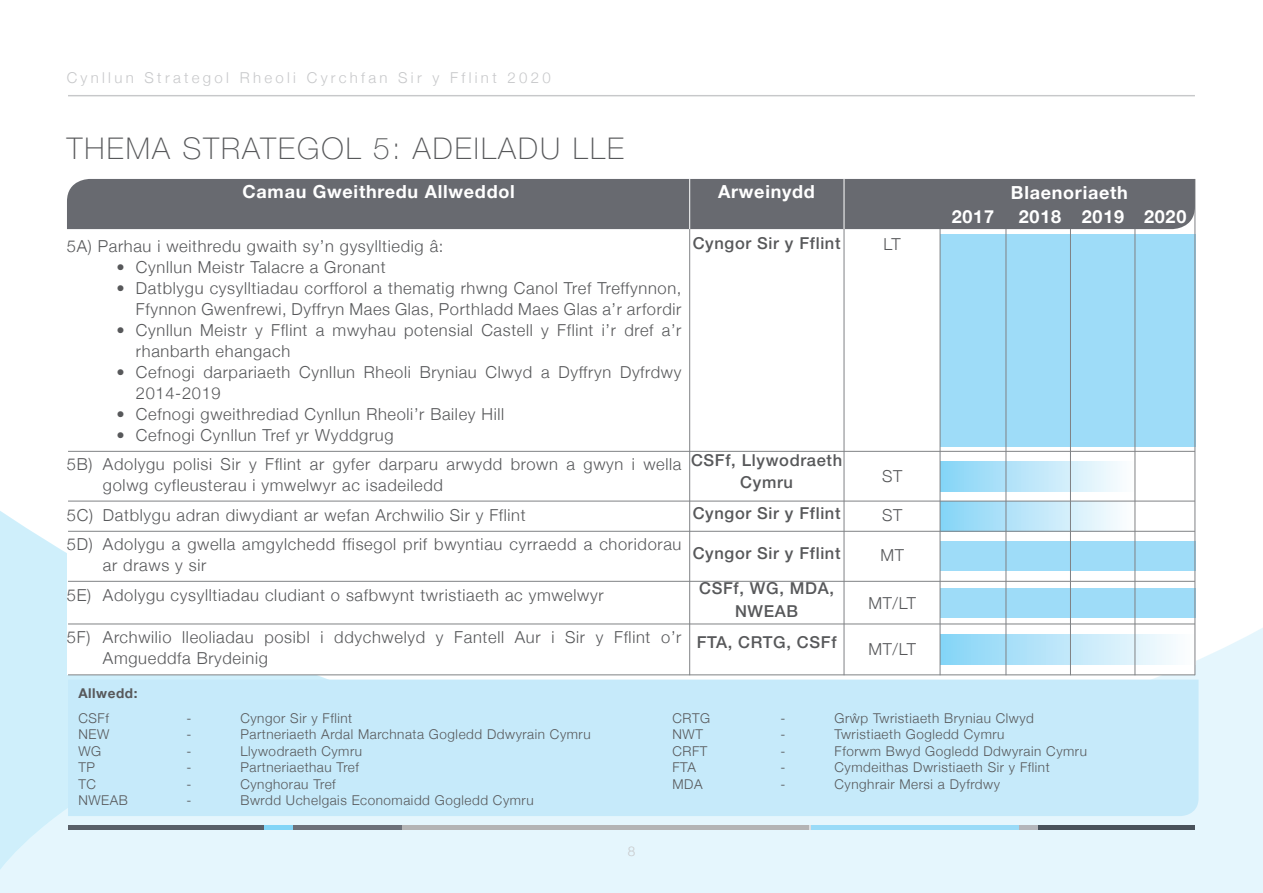
<style>
.page{position:relative;width:1263px;height:893px;background:#fff}
.page>*{position:absolute;margin:0;border:0;box-sizing:border-box;transform-origin:0 0}
.t1{font:100 30px "Helvetica Neue";letter-spacing:.07em;color:#57585a}
.t2{font:700 18px "Helvetica Neue";letter-spacing:.04em;color:#fff}
.t3{font:300 16.5px/21px "Helvetica Neue";letter-spacing:.04em;color:#57585a}
.t4{font:500 16.5px/22.5px "Helvetica Neue";letter-spacing:.04em;color:#57585a;text-align:center}
.t5{font:300 15px "Helvetica Neue";letter-spacing:.22em;color:#c7c8ca}
.t6{font:300 13.5px "Helvetica Neue";letter-spacing:.04em;color:#57585a}
.t7{font:700 13.5px "Helvetica Neue";letter-spacing:.04em;color:#57585a}
.t8{font:300 13.5px "Helvetica Neue";color:#c7c8ca}
</style>
<div class="page">
<svg style="left:0;top:511px;width:1263px;height:382px;background:#e3f5fc"></svg>
<div style="left:67px;top:228px;width:1128px;height:446px;background:#fff"></div>
<div style="left:940px;top:635px;width:255px;height:29px;background:linear-gradient(to right,#85d4f7,#fdfcfd)"></div>
<svg style="left:941px;top:502px;width:194px;height:29px;background:#c0e7f8"></svg>
<div style="left:940px;top:461px;width:195px;height:30px;background:linear-gradient(to right,#85d4f6,#fefefe)"></div>
<div style="left:940px;top:541px;width:255px;height:30px;background:#9edcf8"></div>
<div style="left:940px;top:588px;width:255px;height:29px;background:#9edcf8"></div>
<div style="left:940px;top:234px;width:255px;height:212px;background:#9edcf8"></div>
<hr style="left:68px;top:95px;width:1127px;height:1px;background:#c7c8ca">
<div style="left:704px;top:825px;width:108px;height:5px;background:#dedfe1"></div>
<div style="left:994px;top:825px;width:44px;height:5px;background:#b4b6bb"></div>
<div style="left:263px;top:825px;width:31px;height:5px;background:#82d5f7"></div>
<div style="left:68px;top:825px;width:195px;height:5px;background:#596069"></div>
<div style="left:1038px;top:825px;width:157px;height:5px;background:#49525b"></div>
<div style="left:811px;top:825px;width:207px;height:5px;background:#99dbf8"></div>
<div style="left:400px;top:825px;width:409px;height:5px;background:#b4b4b5"></div>
<div style="left:294px;top:825px;width:108px;height:5px;background:#6d717a"></div>
<div style="left:68px;top:680px;width:1130px;height:136px;background:#c6eafa"></div>
<hr style="left:68px;top:451px;width:1127px;height:1px;background:#808285">
<hr style="left:68px;top:501px;width:1127px;height:1px;background:#808285">
<hr style="left:68px;top:531px;width:1127px;height:1px;background:#808285">
<hr style="left:68px;top:581px;width:1127px;height:1px;background:#808285">
<hr style="left:68px;top:624px;width:1127px;height:1px;background:#808285">
<hr style="left:68px;top:674px;width:1127px;height:1px;background:#808285">
<hr style="left:940px;top:206px;width:1px;height:469px;background:#808285">
<hr style="left:1006px;top:206px;width:1px;height:469px;background:#808285">
<hr style="left:1070px;top:206px;width:1px;height:469px;background:#808285">
<hr style="left:1135px;top:206px;width:1px;height:469px;background:#808285">
<hr style="left:1195px;top:179px;width:1px;height:496px;background:#808285">
<hr style="left:844px;top:206px;width:1px;height:469px;background:#808285">
<hr style="left:689px;top:206px;width:1px;height:469px;background:#808285">
<div style="left:67px;top:179px;width:1128px;height:50px;background:#686a70"></div>
<hr style="left:689px;top:179px;width:1px;height:50px;background:#fff">
<hr style="left:844px;top:179px;width:1px;height:50px;background:#fff">
<p class="t5" style="left:67px;top:65px;width:485px">Cynllun Strategol Rheoli Cyrchfan Sir y Fflint 2020</p>
<p class="t1" style="left:67px;top:132px;width:558px">THEMA STRATEGOL 5: ADEILADU LLE</p>
<p class="t2" style="left:242px;top:176px;width:274px">Camau Gweithredu Allweddol</p>
<p class="t2" style="left:718px;top:176px;width:98px">Arweinydd</p>
<p class="t2" style="left:1011px;top:176px;width:118px">Blaenoriaeth</p>
<p class="t2" style="left:952px;top:200px;width:44px">2017</p>
<p class="t2" style="left:1019px;top:200px;width:169px">2018 2019 2020</p>
<p class="t3" style="left:67px;top:235px;width:378px">5A) Parhau i weithredu gwaith sy’n gysylltiedig â:</p>
<p class="t3" style="left:116px;top:256px;width:271px">• Cynllun Meistr Talacre a Gronant</p>
<p class="t3" style="left:116px;top:277px;width:566px;text-align:right">• Datblygu cysylltiadau corfforol a thematig rhwng Canol Tref Treffynnon,<br>Ffynnon Gwenfrewi, Dyffryn Maes Glas, Porthladd Maes Glas a’r arfordir</p>
<p class="t3" style="left:136px;top:319px;width:547px;text-indent:-20px">• Cynllun Meistr y Fflint a mwyhau potensial Castell y Fflint i’r dref a’r rhanbarth ehangach</p>
<p class="t3" style="left:136px;top:361px;width:547px;text-indent:-20px">• Cefnogi darpariaeth Cynllun Rheoli Bryniau Clwyd a Dyffryn Dyfrdwy<br>2014-2019</p>
<p class="t3" style="left:116px;top:403px;width:389px">• Cefnogi gweithrediad Cynllun Rheoli’r Bailey Hill</p>
<p class="t3" style="left:116px;top:424px;width:279px">• Cefnogi Cynllun Tref yr Wyddgrug</p>
<p class="t3" style="left:103px;top:453px;width:580px;text-indent:-36px">5B) Adolygu polisi Sir y Fflint ar gyfer darparu arwydd brown a gwyn i wella golwg cyfleusterau i ymwelwyr ac isadeiledd</p>
<p class="t3" style="left:67px;top:504px;width:460px">5C) Datblygu adran diwydiant ar wefan Archwilio Sir y Fflint</p>
<p class="t3" style="left:103px;top:533px;width:580px;text-indent:-36px">5D) Adolygu a gwella amgylchedd ffisegol prif bwyntiau cyrraedd a choridorau ar draws y sir</p>
<p class="t3" style="left:67px;top:584px;width:538px">5E) Adolygu cysylltiadau cludiant o safbwynt twristiaeth ac ymwelwyr</p>
<p class="t3" style="left:103px;top:626px;width:580px;text-indent:-36px">5F) Archwilio lleoliadau posibl i ddychwelyd y Fantell Aur i Sir y Fflint o’r<br>Amgueddfa Brydeinig</p>
<p class="t4" style="left:693px;top:232px;width:149px">Cyngor Sir y Fflint</p>
<p class="t4" style="left:691px;top:449px;width:153px">CSFf, Llywodraeth<br>Cymru</p>
<p class="t4" style="left:693px;top:502px;width:149px">Cyngor Sir y Fflint</p>
<p class="t4" style="left:693px;top:542px;width:149px">Cyngor Sir y Fflint</p>
<p class="t4" style="left:699px;top:577px;width:136px">CSFf, WG, MDA,<br>NWEAB</p>
<p class="t4" style="left:697px;top:630px;width:141px">FTA, CRTG, CSFf</p>
<p class="t3" style="left:883px;top:232px;width:19px">LT</p>
<p class="t3" style="left:882px;top:464px;width:22px">ST</p>
<p class="t3" style="left:882px;top:504px;width:22px">ST</p>
<p class="t3" style="left:880px;top:543px;width:25px">MT</p>
<p class="t3" style="left:868px;top:591px;width:49px">MT/LT</p>
<p class="t3" style="left:868px;top:637px;width:49px">MT/LT</p>
<p class="t7" style="left:78px;top:681px;width:60px">Allwedd:</p>
<p class="t6" style="left:78px;top:707px;width:32px">CSFf</p>
<p class="t6" style="left:186px;top:707px;width:6px">-</p>
<p class="t6" style="left:240px;top:707px;width:113px">Cyngor Sir y Fflint</p>
<p class="t6" style="left:672px;top:707px;width:39px">CRTG</p>
<p class="t6" style="left:780px;top:707px;width:6px">-</p>
<p class="t6" style="left:834px;top:707px;width:201px">Grŵp Twristiaeth Bryniau Clwyd</p>
<p class="t6" style="left:78px;top:723px;width:32px">NEW</p>
<p class="t6" style="left:186px;top:723px;width:6px">-</p>
<p class="t6" style="left:240px;top:723px;width:352px">Partneriaeth Ardal Marchnata Gogledd Ddwyrain Cymru</p>
<p class="t6" style="left:672px;top:723px;width:32px">NWT</p>
<p class="t6" style="left:780px;top:723px;width:6px">-</p>
<p class="t6" style="left:834px;top:723px;width:171px">Twristiaeth Gogledd Cymru</p>
<p class="t6" style="left:78px;top:740px;width:24px">WG</p>
<p class="t6" style="left:186px;top:740px;width:6px">-</p>
<p class="t6" style="left:240px;top:740px;width:123px">Llywodraeth Cymru</p>
<p class="t6" style="left:672px;top:740px;width:36px">CRFT</p>
<p class="t6" style="left:780px;top:740px;width:6px">-</p>
<p class="t6" style="left:834px;top:740px;width:254px">Fforwm Bwyd Gogledd Ddwyrain Cymru</p>
<p class="t6" style="left:78px;top:756px;width:18px">TP</p>
<p class="t6" style="left:186px;top:756px;width:6px">-</p>
<p class="t6" style="left:240px;top:756px;width:120px">Partneriaethau Tref</p>
<p class="t6" style="left:672px;top:756px;width:25px">FTA</p>
<p class="t6" style="left:780px;top:756px;width:6px">-</p>
<p class="t6" style="left:834px;top:756px;width:217px">Cymdeithas Dwristiaeth Sir y Fflint</p>
<p class="t6" style="left:78px;top:773px;width:19px">TC</p>
<p class="t6" style="left:186px;top:773px;width:6px">-</p>
<p class="t6" style="left:240px;top:773px;width:97px">Cynghorau Tref</p>
<p class="t6" style="left:672px;top:773px;width:32px">MDA</p>
<p class="t6" style="left:780px;top:773px;width:6px">-</p>
<p class="t6" style="left:834px;top:773px;width:167px">Cynghrair Mersi a Dyfrdwy</p>
<p class="t6" style="left:78px;top:789px;width:51px">NWEAB</p>
<p class="t6" style="left:186px;top:789px;width:6px">-</p>
<p class="t6" style="left:240px;top:789px;width:295px">Bwrdd Uchelgais Economaidd Gogledd Cymru</p>
<p class="t8" style="left:628px;top:840px;width:9px">8</p>
</div>
